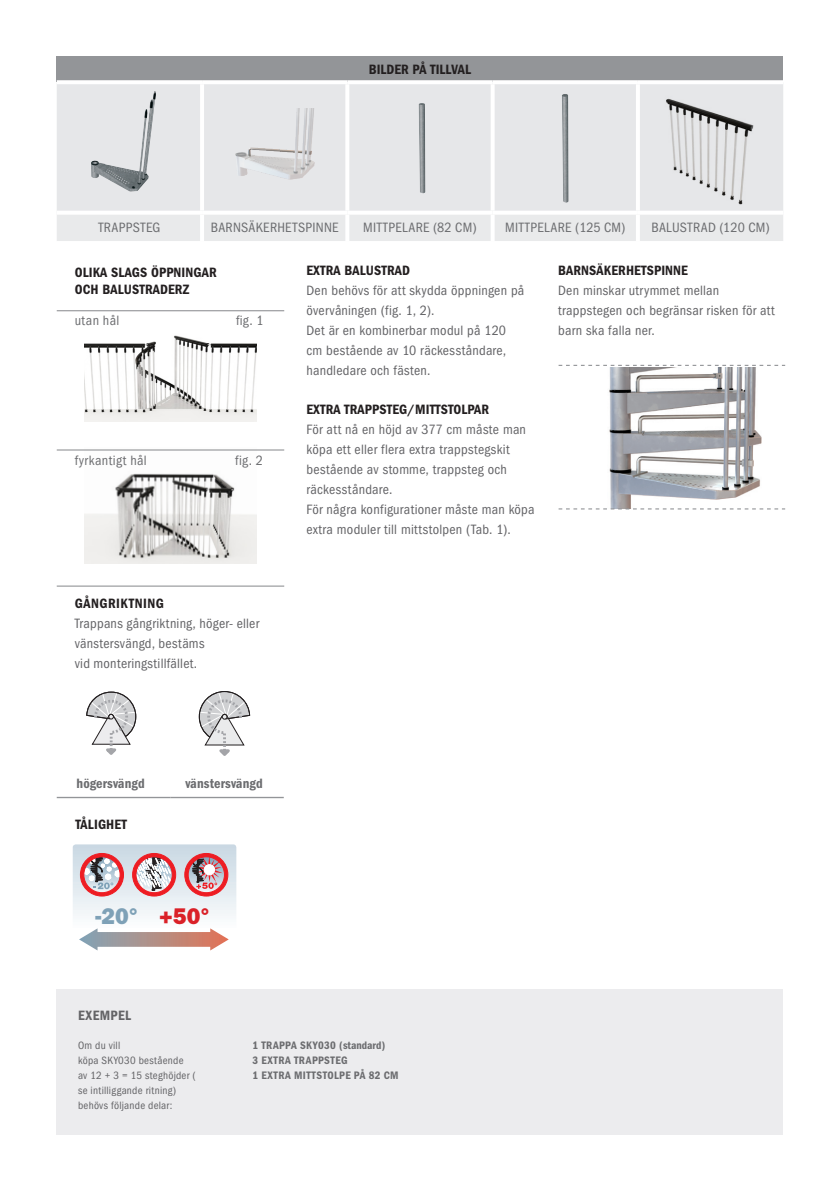
<style>
.page{position:relative;width:840px;height:1191px;background:#fff}
.page>*{position:absolute;margin:0;border:0;box-sizing:border-box;transform-origin:0 0}
.Normale{font:22.8px "ITC Franklin Gothic Std Hvy";color:#7ea1b7}
.Normale-2{font:condensed 14px/20px "ITC Franklin Gothic Std";letter-spacing:.02em;color:#636366}
.Normale-3{font:14px "ITC Franklin Gothic Std Dm Cd";letter-spacing:.01em;color:#231f20}
.t1{font:condensed 14px "ITC Franklin Gothic Std";letter-spacing:.02em;color:#6c6d70}
.t2{font:14px "ITC Franklin Gothic Std Dm Cd";letter-spacing:.01em;color:#6c6d70}
.Normale-4{font:14px "ITC Franklin Gothic Std Dm Cd";letter-spacing:.03em;color:#231f20}
.Normale-5{font:14px "ITC Franklin Gothic Std Dm Cd";letter-spacing:.035em;color:#636366}
.Normale-6{font:11.2px "ITC Franklin Gothic Std Dm Cd";letter-spacing:.035em;color:#6c6d70}
.Normale-7{font:condensed 11px "ITC Franklin Gothic Std";letter-spacing:.02em;color:#636366}
.s1{color:#da2128}
</style>
<div class="page">
<div style="left:57px;top:989px;width:725px;height:145px;background:#ececee"></div>
<img style="left:84px;top:311px;width:172px;height:111px">
<img style="left:84px;top:450px;width:172px;height:113px">
<img style="left:609px;top:367px;width:153px;height:141px">
<svg style="left:73px;top:844px;width:163px;height:107px"></svg>
<div style="left:57px;top:57px;width:725px;height:25px;background:#939598"></div>
<div style="left:57px;top:84px;width:725px;height:127px;background:#e6e7e9"></div>
<div style="left:57px;top:215px;width:725px;height:26px;background:#e9eaeb"></div>
<svg style="left:57px;top:80px;width:145px;height:2px"></svg>
<svg style="left:202px;top:80px;width:145px;height:2px"></svg>
<hr style="left:200px;top:84px;width:4px;height:127px;background:#fff">
<svg style="left:347px;top:80px;width:145px;height:2px"></svg>
<hr style="left:345px;top:84px;width:4px;height:127px;background:#fff">
<svg style="left:492px;top:80px;width:145px;height:2px"></svg>
<svg style="left:490px;top:84px;width:4px;height:127px"></svg>
<svg style="left:637px;top:80px;width:145px;height:2px"></svg>
<svg style="left:635px;top:84px;width:4px;height:127px"></svg>
<hr style="left:200px;top:215px;width:4px;height:26px;background:#fff">
<hr style="left:345px;top:215px;width:4px;height:26px;background:#fff">
<svg style="left:490px;top:215px;width:4px;height:26px"></svg>
<svg style="left:635px;top:215px;width:4px;height:26px"></svg>
<img style="left:418px;top:103px;width:7px;height:91px">
<img style="left:561px;top:94px;width:7px;height:110px">
<img style="left:141px;top:91px;width:13px;height:81px">
<img style="left:219px;top:109px;width:114px;height:81px">
<img style="left:655px;top:86px;width:111px;height:119px">
<svg style="left:558px;top:508px;width:226px;height:1px"></svg>
<svg style="left:558px;top:365px;width:226px;height:1px"></svg>
<hr style="left:57px;top:310px;width:227px;height:1px;background:#939598">
<hr style="left:57px;top:449px;width:227px;height:1px;background:#939598">
<hr style="left:57px;top:585px;width:227px;height:1px;background:#939598">
<svg style="left:57px;top:585px;width:226px;height:212px"></svg>
<hr style="left:57px;top:797px;width:113px;height:1px;background:#939598">
<hr style="left:170px;top:797px;width:113px;height:1px;background:#939598">
<p class="Normale-3" style="left:369px;top:62px;width:104px">BILDER PÅ TILLVAL</p>
<p class="t1" style="left:98px;top:219px;width:64px">TRAPPSTEG</p>
<p class="t1" style="left:211px;top:219px;width:129px">BARNSÄKERHETSPINNE</p>
<p class="t1" style="left:363px;top:219px;width:115px">MITTPELARE (82 CM)</p>
<p class="t1" style="left:505px;top:219px;width:121px">MITTPELARE (125 CM)</p>
<p class="t1" style="left:651px;top:219px;width:120px">BALUSTRAD (120 CM)</p>
<p class="Normale-3" style="left:75px;top:264px;width:143px">OLIKA SLAGS ÖPPNINGAR</p>
<p class="Normale-3" style="left:75px;top:281px;width:116px">OCH BALUSTRADERZ</p>
<p class="t1" style="left:75px;top:313px;width:46px">utan hål</p>
<p class="t1" style="left:236px;top:313px;width:29px">fig. 1</p>
<p class="t1" style="left:75px;top:453px;width:73px">fyrkantigt hål</p>
<p class="t1" style="left:235px;top:453px;width:29px">fig. 2</p>
<p class="Normale-4" style="left:75px;top:596px;width:91px">GÅNGRIKTNING</p>
<p class="Normale-2" style="left:75px;top:614px;width:186px">Trappans gångriktning, höger- eller vänstersvängd, bestäms<br>vid monteringstillfället.</p>
<p class="Normale-3" style="left:306px;top:262px;width:105px">EXTRA BALUSTRAD</p>
<p class="Normale-2" style="left:306px;top:280px;width:219px">Den behövs för att skydda öppningen på övervåningen (fig. 1, 2).</p>
<p class="Normale-2" style="left:306px;top:320px;width:201px;text-align:justify">Det är en kombinerbar modul på 120 cm bestående av 10 räckesståndare, handledare och fästen.</p>
<p class="Normale-3" style="left:306px;top:401px;width:184px">EXTRA TRAPPSTEG/MITTSTOLPAR</p>
<p class="Normale-2" style="left:306px;top:419px;width:221px">För att nå en höjd av 377 cm måste man köpa ett eller flera extra trappstegskit bestående av stomme, trappsteg och räckesståndare.</p>
<p class="Normale-2" style="left:306px;top:499px;width:229px">För några konfigurationer måste man köpa extra moduler till mittstolpen (Tab. 1).</p>
<p class="Normale-3" style="left:558px;top:262px;width:131px">BARNSÄKERHETSPINNE</p>
<p class="Normale-2" style="left:558px;top:280px;width:218px">Den minskar utrymmet mellan trappstegen och begränsar risken för att barn ska falla ner.</p>
<p class="t2" style="left:76px;top:775px;width:70px">högersvängd</p>
<p class="t2" style="left:185px;top:775px;width:79px">vänstersvängd</p>
<p class="Normale-3" style="left:75px;top:816px;width:53px">TÅLIGHET</p>
<p class="Normale" style="left:95px;top:902px;width:115px">-20° <span class="s1">+50°</span></p>
<p class="Normale-5" style="left:78px;top:1007px;width:55px">EXEMPEL</p>
<p class="Normale-7" style="left:78px;top:1039px;width:44px">Om du vill</p>
<p class="Normale-7" style="left:78px;top:1054px;width:107px">köpa SKY030 bestående</p>
<p class="Normale-7" style="left:78px;top:1069px;width:119px">av 12 + 3 = 15 steghöjder (</p>
<p class="Normale-7" style="left:78px;top:1084px;width:99px">se intilliggande ritning)</p>
<p class="Normale-7" style="left:78px;top:1099px;width:96px">behövs följande delar:</p>
<p class="Normale-6" style="left:252px;top:1039px;width:134px">1 TRAPPA SKY030 (standard)</p>
<p class="Normale-6" style="left:252px;top:1054px;width:96px">3 EXTRA TRAPPSTEG</p>
<p class="Normale-6" style="left:252px;top:1069px;width:147px">1 EXTRA MITTSTOLPE PÅ 82 CM</p>
</div>
